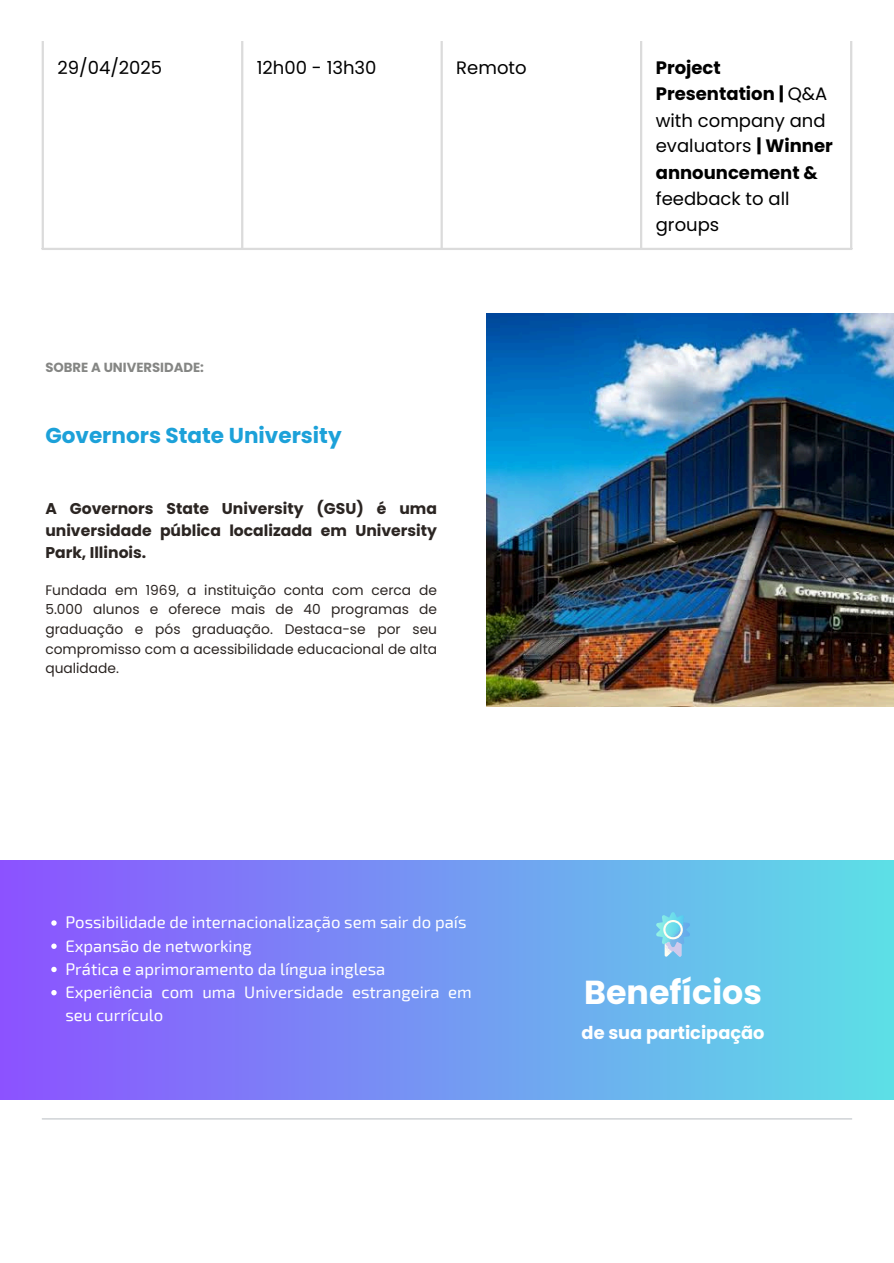
<style>
.page{position:relative;width:894px;height:1263px;background:#fff}
.page>*{position:absolute;margin:0;border:0;box-sizing:border-box;transform-origin:0 0}
.t1{font:700 33.3px "Poppins";color:#fff}
.t2{font:700 21.6px "Poppins";color:#1ca1d9}
.t3{font:18px/26.2px "Poppins";color:#000}
.t4{font:700 17.7px "Poppins";color:#fff}
.t5{font:16.65px/23.2px "Exo 2";color:#fff}
.t6{font:700 15.6px/22.4px "Poppins";color:#2b2522;text-align:justify}
.t7{font:13.8px/19.6px "Poppins";color:#2b2522;text-align:justify}
.t8{font:700 13.2px "Poppins";color:#858684}
.s1{font-weight:700}
</style>
<div class="page">
<hr style="left:42px;top:42px;width:2px;height:206px;background:#dbdbdb">
<hr style="left:241px;top:42px;width:2px;height:206px;background:#dbdbdb">
<hr style="left:440px;top:42px;width:2px;height:206px;background:#dbdbdb">
<hr style="left:639px;top:42px;width:3px;height:206px;background:#dbdbdb">
<hr style="left:849px;top:42px;width:3px;height:206px;background:#dbdbdb">
<hr style="left:42px;top:42px;width:810px;height:1px;background:#dbdbdb">
<hr style="left:42px;top:248px;width:810px;height:2px;background:#dbdbdb">
<img style="left:486px;top:314px;width:407px;height:392px">
<div style="left:0;top:861px;width:893px;height:239px;background:linear-gradient(to right,#8c52ff,#5ce0e6)"></div>
<svg style="left:51px;top:920px;width:6px;height:6px"></svg>
<svg style="left:51px;top:943px;width:6px;height:6px"></svg>
<svg style="left:51px;top:967px;width:6px;height:5px"></svg>
<svg style="left:51px;top:990px;width:6px;height:5px"></svg>
<svg style="left:655px;top:912px;width:35px;height:45px;background:#84cceb"></svg>
<hr style="left:42px;top:1118px;width:809px;height:1px;background:#bfc3c8">
<p class="t3" style="left:57px;top:54px;width:106px">29/04/2025</p>
<p class="t3" style="left:257px;top:54px;width:121px">12h00 - 13h30</p>
<p class="t3" style="left:456px;top:54px;width:72px">Remoto</p>
<h1 class="t3" style="left:655px;top:54px;width:178px"><span class="s1">Project<br>Presentation |</span> Q&amp;A with company and evaluators <span class="s1">| Winner announcement &amp; </span>feedback to all groups</h1>
<p class="t8" style="left:45px;top:359px;width:160px">SOBRE A UNIVERSIDADE:</p>
<p class="t2" style="left:45px;top:420px;width:298px">Governors State University</p>
<p class="t6" style="left:45px;top:497px;width:393px">A Governors State University (GSU) é uma universidade pública localizada em University Park, Illinois.</p>
<p class="t7" style="left:45px;top:580px;width:393px">Fundada em 1969, a instituição conta com cerca de 5.000 alunos e oferece mais de 40 programas de graduação e pós graduação. Destaca-se por seu compromisso com a acessibilidade educacional de alta qualidade.</p>
<p class="t5" style="left:65px;top:910px;width:402px">Possibilidade de internacionalização sem sair do país</p>
<p class="t5" style="left:65px;top:933px;width:188px">Expansão de networking</p>
<p class="t5" style="left:65px;top:956px;width:321px">Prática e aprimoramento da língua inglesa</p>
<p class="t5" style="left:65px;top:980px;width:408px">Experiência com uma Universidade estrangeira em seu currículo</p>
<p class="t1" style="left:584px;top:969px;width:179px">Benefícios</p>
<p class="t4" style="left:581px;top:1020px;width:184px">de sua participação</p>
</div>
